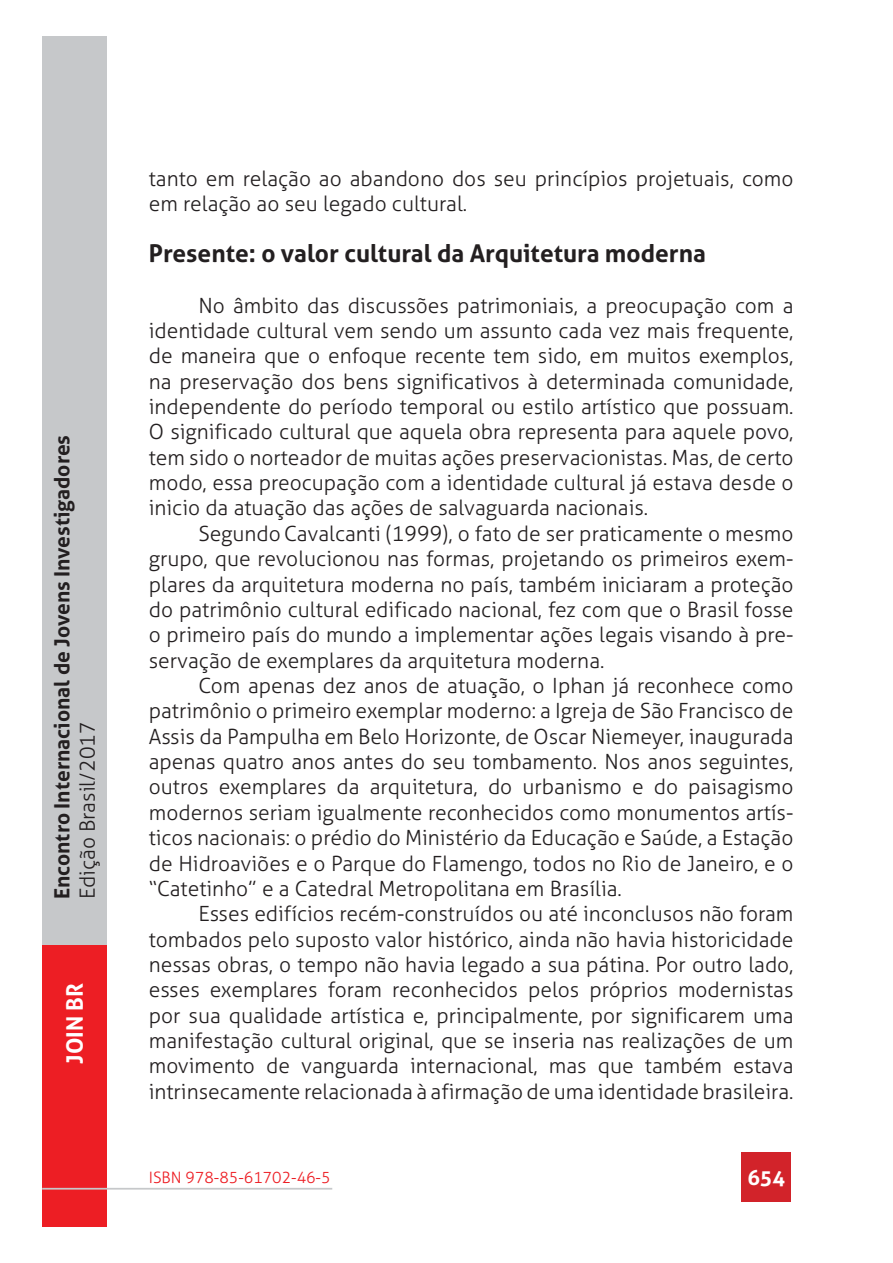
<style>
.page{position:relative;width:893px;height:1263px;background:#fff}
.page>*{position:absolute;margin:0;border:0;box-sizing:border-box;transform-origin:0 0}
.t1{font:700 24.45px "Aller";color:#231f20}
.t2{font:700 22.8px "Aller";color:#fff}
.t3{font:300 21px/25.3px "Aller";color:#231f20;text-align:justify}
.t4{font:700 21px "Aller";color:#231f20}
.t5{font:700 21px "Aller";color:#fff}
.t6{font:300 15.75px "Aller";color:#ed1e24}
</style>
<div class="page">
<div style="left:42px;top:780px;width:65px;height:446px;background:#ed1e24"></div>
<div style="left:42px;top:36px;width:65px;height:909px;background:#c6c8ca"></div>
<div style="left:741px;top:1152px;width:50px;height:50px;background:#d2232a"></div>
<hr style="left:42px;top:1188px;width:290px;height:2px;background:#c6c8ca">
<p class="t4" style="left:50px;top:899px;width:466px;rotate:-90deg">Encontro Internacional de Jovens Investigadores</p>
<p class="t3" style="left:75px;top:899px;width:179px;rotate:-90deg">Edição Brasil/2017</p>
<p class="t2" style="left:61px;top:1064px;width:82px;rotate:-90deg">JOIN BR</p>
<p class="t3" style="left:149px;top:166px;width:646px">tanto em relação ao abandono dos seu princípios projetuais, como em relação ao seu legado cultural.</p>
<p class="t1" style="left:149px;top:239px;width:558px">Presente: o valor cultural da Arquitetura moderna</p>
<p class="t3" style="left:149px;top:293px;width:646px;text-indent:50px">No âmbito das discussões patrimoniais, a preocupação com a identidade cultural vem sendo um assunto cada vez mais frequente, de maneira que o enfoque recente tem sido, em muitos exemplos, na preservação dos bens significativos à determinada comunidade, independente do período temporal ou estilo artístico que possuam.<br>O significado cultural que aquela obra representa para aquele povo, tem sido o norteador de muitas ações preservacionistas. Mas, de certo modo, essa preocupação com a identidade cultural já estava desde o inicio da atuação das ações de salvaguarda nacionais.</p>
<p class="t3" style="left:149px;top:521px;width:646px;text-indent:50px">Segundo Cavalcanti (1999), o fato de ser praticamente o mesmo grupo, que revolucionou nas formas, projetando os primeiros exem&shy;plares da arquitetura moderna no país, também iniciaram a proteção do patrimônio cultural edificado nacional, fez com que o Brasil fosse o primeiro país do mundo a implementar ações legais visando à pre&shy;servação de exemplares da arquitetura moderna.</p>
<p class="t3" style="left:149px;top:673px;width:646px;text-indent:50px">Com apenas dez anos de atuação, o Iphan já reconhece como patrimônio o primeiro exemplar moderno: a Igreja de São Francisco de Assis da Pampulha em Belo Horizonte, de Oscar Niemeyer, inaugurada apenas quatro anos antes do seu tombamento. Nos anos seguintes, outros exemplares da arquitetura, do urbanismo e do paisagismo modernos seriam igualmente reconhecidos como monumentos artís&shy;ticos nacionais: o prédio do Ministério da Educação e Saúde, a Estação de Hidroaviões e o Parque do Flamengo, todos no Rio de Janeiro, e o “Catetinho” e a Catedral Metropolitana em Brasília.</p>
<p class="t3" style="left:149px;top:901px;width:646px;text-indent:50px">Esses edifícios recém-construídos ou até inconclusos não foram tombados pelo suposto valor histórico, ainda não havia historicidade nessas obras, o tempo não havia legado a sua pátina. Por outro lado, esses exemplares foram reconhecidos pelos próprios modernistas por sua qualidade artística e, principalmente, por significarem uma manifestação cultural original, que se inseria nas realizações de um movimento de vanguarda internacional, mas que também estava intrinsecamente relacionada à afirmação de uma identidade brasileira.</p>
<p class="t6" style="left:149px;top:1168px;width:183px">ISBN 978-85-61702-46-5</p>
<p class="t5" style="left:747px;top:1165px;width:39px">654</p>
</div>
